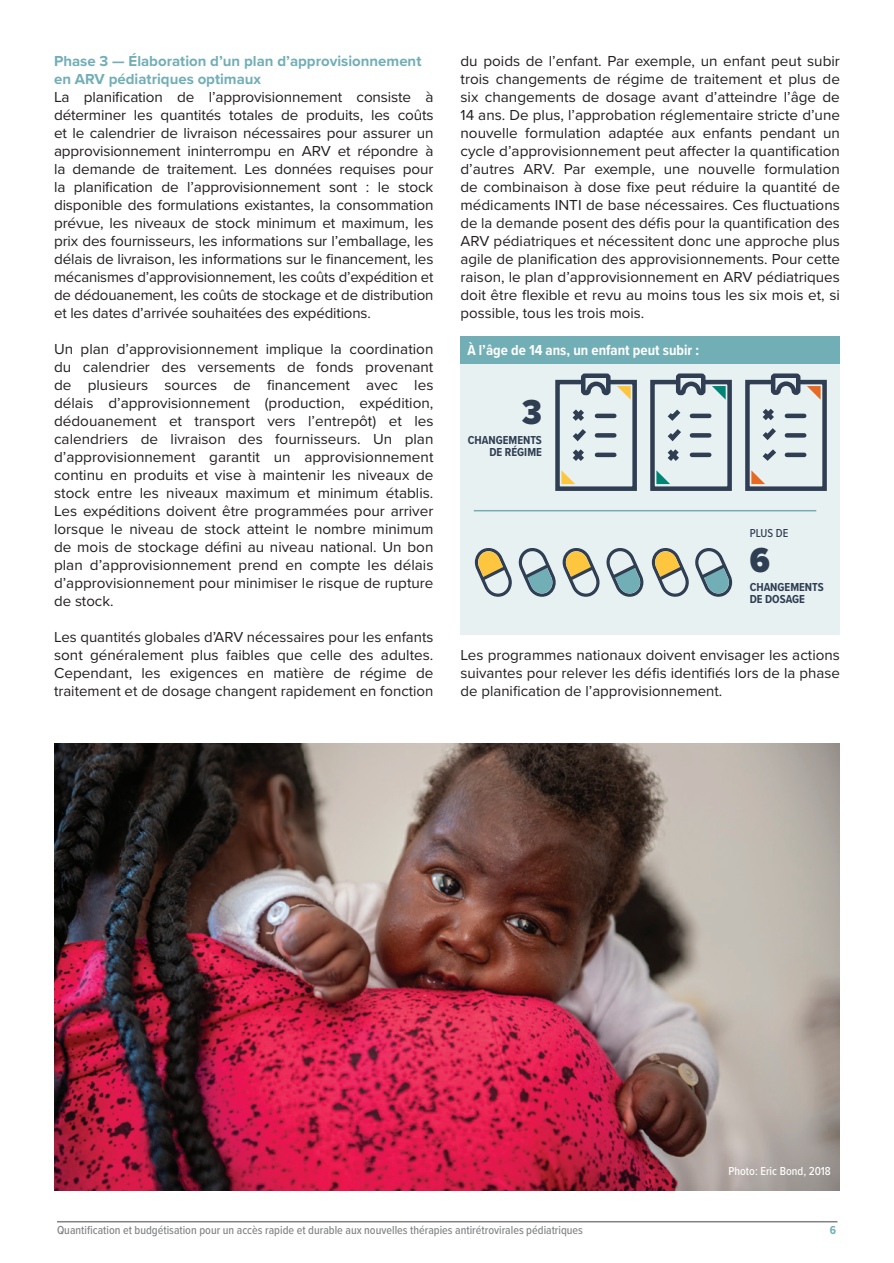
<style>
.page{position:relative;width:894px;height:1263px;background:#fff}
.page>*{position:absolute;margin:0;border:0;box-sizing:border-box;transform-origin:0 0}
.t1{font:900 36px "Proxima Nova Cond";color:#303e53}
.t2{font:15px/18px "Proxima Nova";color:#231f20;text-align:justify}
.t3{font:700 15px/18px "Proxima Nova";color:#72aeb6}
.t4{font:700 15px "Proxima Nova Cond";color:#fff}
.t5{font:500 12px "Proxima Nova Cond";color:#808285}
.t6{font:700 12px/12px "Proxima Nova Cond";color:#303e53;text-align:right}
.t7{font:500 12px "Proxima Nova Cond";color:#fff}
.t8{font:500 12px "Proxima Nova Cond";color:#303e53}
.t9{font:700 12px "Proxima Nova Cond";color:#72aeb6}
</style>
<div class="page">
<hr style="left:57px;top:1221px;width:780px;height:1px;background:#808285">
<div style="left:460px;top:336px;width:379px;height:298px;background:#e7f1f2"></div>
<svg style="left:474px;top:548px;width:170px;height:49px"></svg>
<svg style="left:651px;top:548px;width:81px;height:49px"></svg>
<div style="left:460px;top:336px;width:379px;height:27px;background:#72aeb6"></div>
<svg style="left:555px;top:373px;width:82px;height:118px"></svg>
<svg style="left:650px;top:373px;width:82px;height:118px"></svg>
<svg style="left:742px;top:363px;width:86px;height:128px"></svg>
<hr style="left:473px;top:510px;width:343px;height:1px;background:#72aeb6">
<img style="left:54px;top:743px;width:785px;height:448px">
<p class="t3" style="left:54px;top:52px;width:369px">Phase 3 — Élaboration d’un plan d’approvisionnement en ARV pédiatriques optimaux</p>
<p class="t2" style="left:54px;top:87px;width:381px">La planification de l’approvisionnement consiste à déterminer les quantités totales de produits, les coûts et le calendrier de livraison nécessaires pour assurer un approvisionnement ininterrompu en ARV et répondre à la demande de traitement. Les données requises pour la planification de l’approvisionnement sont : le stock disponible des formulations existantes, la consommation prévue, les niveaux de stock minimum et maximum, les prix des fournisseurs, les informations sur l’emballage, les délais de livraison, les informations sur le financement, les mécanismes d’approvisionnement, les coûts d’expédition et de dédouanement, les coûts de stockage et de distribution et les dates d’arrivée souhaitées des expéditions.</p>
<p class="t2" style="left:54px;top:339px;width:381px">Un plan d’approvisionnement implique la coordination du calendrier des versements de fonds provenant de plusieurs sources de financement avec les délais d’approvisionnement (production, expédition, dédouanement et transport vers l’entrepôt) et les calendriers de livraison des fournisseurs. Un plan d’approvisionnement garantit un approvisionnement continu en produits et vise à maintenir les niveaux de stock entre les niveaux maximum et minimum établis.<br>Les expéditions doivent être programmées pour arriver lorsque le niveau de stock atteint le nombre minimum de mois de stockage défini au niveau national. Un bon plan d’approvisionnement prend en compte les délais d’approvisionnement pour minimiser le risque de rupture de stock.</p>
<p class="t2" style="left:54px;top:627px;width:381px">Les quantités globales d’ARV nécessaires pour les enfants sont généralement plus faibles que celle des adultes.<br>Cependant, les exigences en matière de régime de traitement et de dosage changent rapidement en fonction</p>
<p class="t2" style="left:460px;top:51px;width:381px">du poids de l’enfant. Par exemple, un enfant peut subir trois changements de régime de traitement et plus de six changements de dosage avant d’atteindre l’âge de 14 ans. De plus, l’approbation réglementaire stricte d’une nouvelle formulation adaptée aux enfants pendant un cycle d’approvisionnement peut affecter la quantification d’autres ARV. Par exemple, une nouvelle formulation de combinaison à dose fixe peut réduire la quantité de médicaments INTI de base nécessaires. Ces fluctuations de la demande posent des défis pour la quantification des ARV pédiatriques et nécessitent donc une approche plus agile de planification des approvisionnements. Pour cette raison, le plan d’approvisionnement en ARV pédiatriques doit être flexible et revu au moins tous les six mois et, si possible, tous les trois mois.</p>
<p class="t4" style="left:467px;top:339px;width:233px">À l’âge de 14 ans, un enfant peut subir :</p>
<h1 class="t1" style="left:522px;top:386px;width:21px">3</h1>
<p class="t6" style="left:467px;top:433px;width:76px">CHANGEMENTS<br>DE RÉGIME</p>
<p class="t8" style="left:749px;top:524px;width:40px">PLUS DE</p>
<h1 class="t1" style="left:749px;top:533px;width:22px">6</h1>
<p class="t6" style="left:749px;top:580px;width:76px;text-align:left">CHANGEMENTS<br>DE DOSAGE</p>
<p class="t2" style="left:460px;top:645px;width:381px">Les programmes nationaux doivent envisager les actions suivantes pour relever les défis identifiés lors de la phase de planification de l’approvisionnement.</p>
<p class="t7" style="left:728px;top:1161px;width:104px">Photo: Eric Bond, 2018</p>
<p class="t5" style="left:57px;top:1221px;width:527px">Quantification et budgétisation pour un accès rapide et durable aux nouvelles thérapies antirétrovirales pédiatriques</p>
<p class="t9" style="left:829px;top:1221px;width:8px">6</p>
</div>
